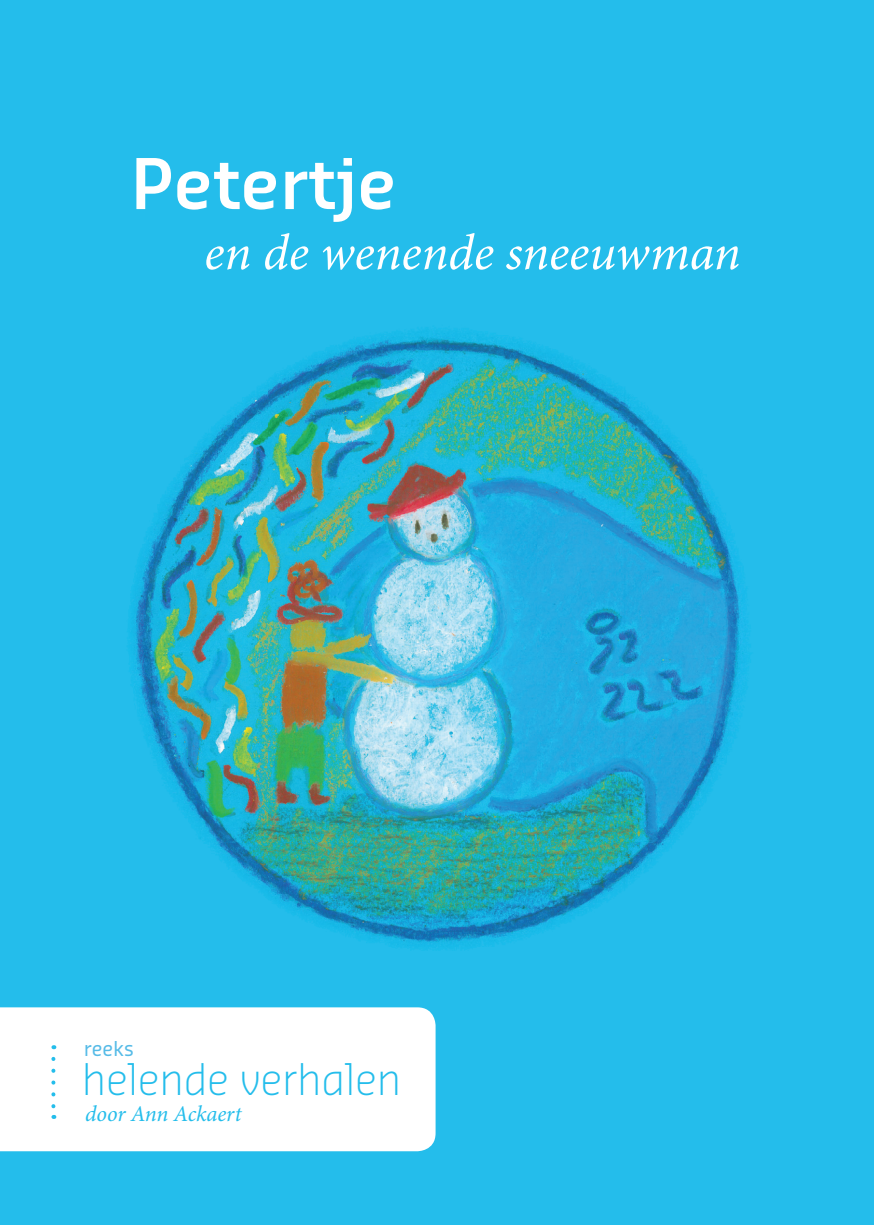
<style>
.page{position:relative;width:874px;height:1225px;background:#fff}
.page>*{position:absolute;margin:0;border:0;box-sizing:border-box;transform-origin:0 0}
.t1{font:600 68px "Sansa Std";color:#fff}
.t2{font:italic 50.6px "Minion Pro";letter-spacing:-.005em;color:#fff}
.t3{font:300 42.6px "Sansa Std";color:#24bdeb}
.t4{font:italic 22.4px "Minion Pro";letter-spacing:-.005em;color:#24bdeb}
.t5{font:20px "Sansa Std";color:#56bbe7}
</style>
<div class="page">
<img style="left:0;top:0;width:873px;height:1225px">
<svg style="left:0;top:1007px;width:435px;height:144px"></svg>
<svg style="left:51px;top:1058px;width:4px;height:61px"></svg>
<h1 class="t1" style="left:130px;top:139px;width:267px">Petertje</h1>
<p class="t2" style="left:204px;top:218px;width:537px">en de wenende sneeuwman</p>
<p class="t5" style="left:84px;top:1035px;width:52px">reeks</p>
<p class="t3" style="left:82px;top:1050px;width:321px">helende verhalen</p>
<p class="t4" style="left:85px;top:1098px;width:158px">door Ann Ackaert</p>
</div>
